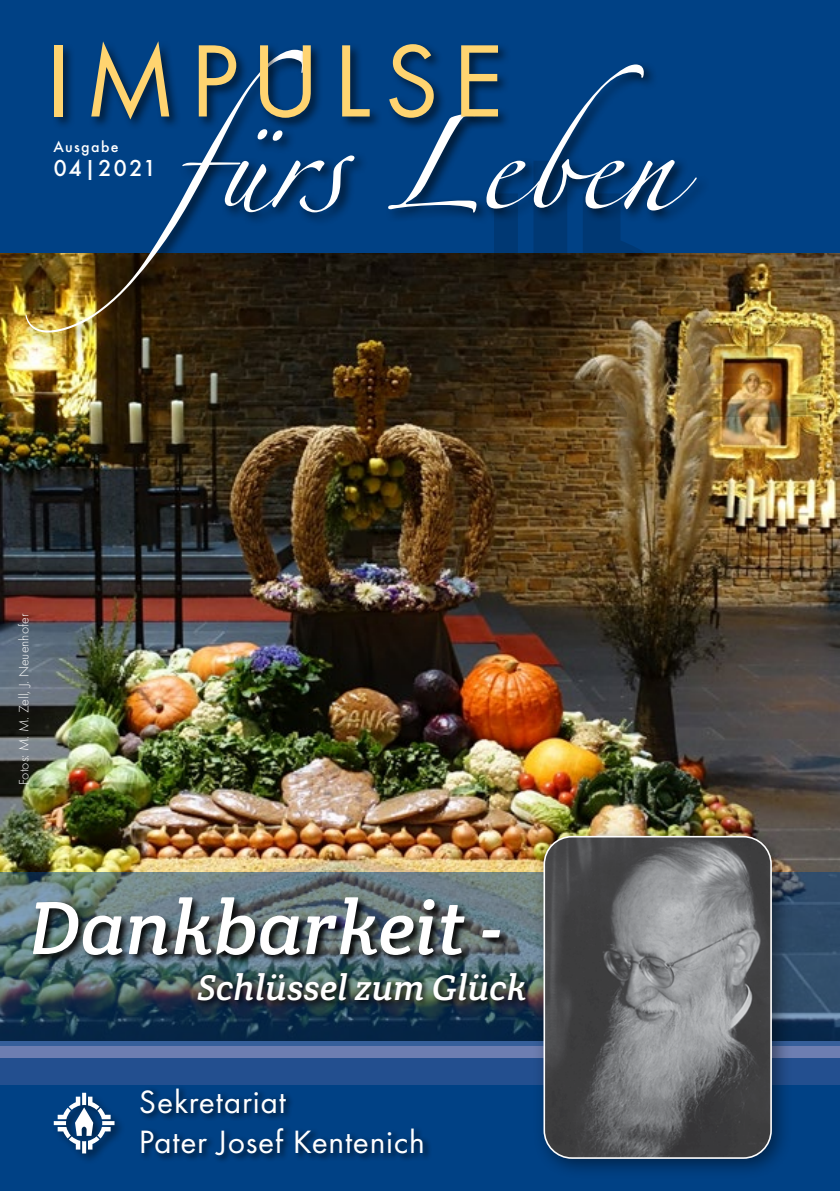
<style>
.page{position:relative;width:840px;height:1191px;background:#fff}
.page>*{position:absolute;margin:0;border:0;box-sizing:border-box;transform-origin:0 0}
.t1{font:210px "Linotype Zapfino One";color:#fff}
.t2{font:106.6px "Function";letter-spacing:.12em;color:#ffd470}
.t3{font:italic 76px "Crete Round";color:#fff}
.t4{font:italic 36px "Crete Round";color:#fff}
.t5{font:33.6px/40.2px "Function";letter-spacing:.02em;color:#fff}
.t6{font:500 24px "Function";letter-spacing:.075em;color:#fff}
.t7{font:500 16px "Function";letter-spacing:.08em;color:#fff}
.t8{font:300 14px "Function";color:#fff}
</style>
<div class="page">
<img style="left:0;top:252px;width:839px;height:620px">
<div style="left:0;top:1071px;width:839px;height:120px;background:#004185"></div>
<div style="left:0;top:1058px;width:839px;height:26px;background:#234f8f"></div>
<div style="left:0;top:1041px;width:839px;height:17px;background:#6d7eb1"></div>
<svg style="left:0;top:872px;width:839px;height:173px;background:#385366"></svg>
<div style="left:0;top:0;width:839px;height:252px;background:#004185"></div>
<div style="left:138px;top:1085px;width:293px;height:78px;background:#000;opacity:.45"></div>
<div style="left:51px;top:1090px;width:75px;height:75px;background:#000;opacity:.5"></div>
<svg style="left:54px;top:1092px;width:60px;height:61px"></svg>
<img style="left:494px;top:252px;width:311px;height:164px">
<div style="left:21px;top:45px;width:689px;height:301px;background:#000;opacity:.7"></div>
<div style="left:52px;top:39px;width:458px;height:93px;background:#000;opacity:.6"></div>
<div style="left:31px;top:895px;width:479px;height:69px;background:#000;opacity:.95"></div>
<div style="left:533px;top:825px;width:258px;height:354px;background:#000;opacity:.44"></div>
<img style="left:544px;top:836px;width:226px;height:322px">
<div style="left:543px;top:836px;width:228px;height:322px;border:2px solid #fff;border-radius:28px"></div>
<div style="left:194px;top:969px;width:338px;height:39px;background:#000;opacity:.95"></div>
<h2 class="t2" style="left:45px;top:21px;width:459px">IMPULSE</h2>
<h1 class="t1" style="left:173px;top:11px;width:503px">fürs Leben</h1>
<p class="t7" style="left:53px;top:137px;width:67px">Ausgabe</p>
<p class="t6" style="left:53px;top:154px;width:104px">04|2021</p>
<p class="t8" style="left:16px;top:785px;width:173px;rotate:-90deg">Fotos: M. M. Zell, J. Neuenhofer</p>
<h3 class="t3" style="left:28px;top:883px;width:474px">Dankbarkeit -</h3>
<p class="t4" style="left:197px;top:967px;width:330px">Schlüssel zum Glück</p>
<p class="t5" style="left:139px;top:1081px;width:287px">Sekretariat<br>Pater Josef Kentenich</p>
</div>
